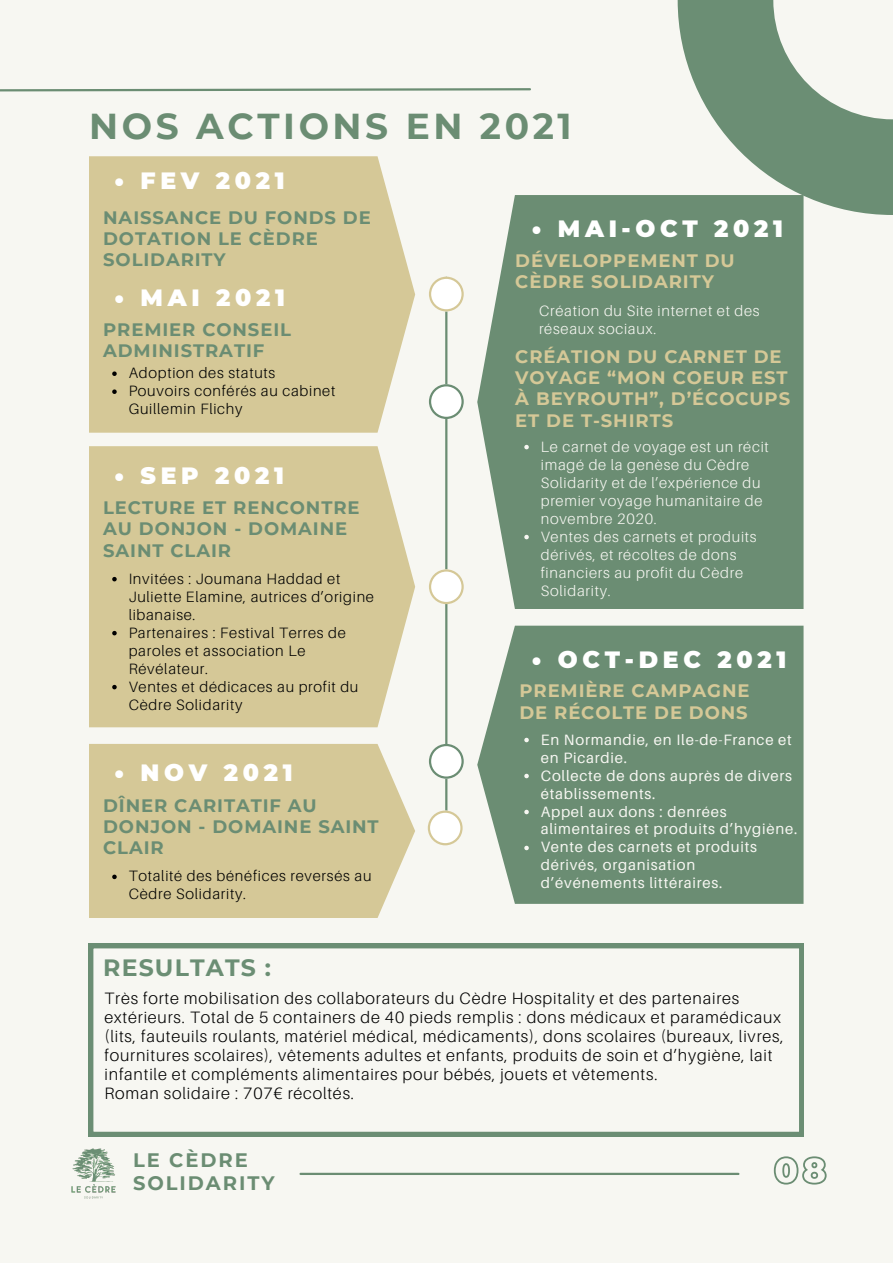
<style>
.page{position:relative;width:893px;height:1264px;background:#fff}
.page>*{position:absolute;margin:0;border:0;box-sizing:border-box;transform-origin:0 0}
.t1{font:700 36px "Montserrat";letter-spacing:.1em;color:#6b8d73}
.t2{font:900 23.55px "Montserrat";letter-spacing:.2em;color:#fff}
.t3{font:700 23.55px "Montserrat";letter-spacing:.05em;color:#6b8e74}
.t4{font:700 19.5px "Montserrat";letter-spacing:.1em;color:#6b8d73}
.t5{font:700 18px/21.3px "Montserrat";letter-spacing:.05em;color:#6b8d73}
.t6{font:700 18px/21.3px "Montserrat";letter-spacing:.05em;color:#d5c897}
.t7{font:300 16.5px/19px "Aileron";letter-spacing:.05em;color:#000}
.t8{font:300 15px/18px "Aileron";letter-spacing:.05em;color:#000}
.t9{font:300 15px/18px "Aileron";letter-spacing:.05em;color:#f7f7f2}
.t10{font:15px/18px "Aileron";letter-spacing:.05em;color:#f7f7f2}
</style>
<div class="page">
<div style="left:0;top:0;width:892px;height:1262px;background:#f7f7f2"></div>
<svg style="left:677px;top:0;width:215px;height:214px;fill:#6b8e74"></svg>
<svg style="left:0;top:88px;width:531px;height:4px"></svg>
<hr style="left:300px;top:1172px;width:438px;height:2px;background:#6b8d73">
<svg style="left:773px;top:1156px;width:54px;height:29px"></svg>
<img style="left:71px;top:1148px;width:45px;height:51px">
<hr style="left:445px;top:278px;width:2px;height:534px;background:#6b8d73">
<svg style="left:429px;top:277px;width:34px;height:34px"></svg>
<svg style="left:429px;top:569px;width:34px;height:35px"></svg>
<svg style="left:429px;top:744px;width:34px;height:34px"></svg>
<svg style="left:429px;top:384px;width:34px;height:35px"></svg>
<div style="left:89px;top:156px;width:326px;height:276px;background:#d5c897"></div>
<div style="left:89px;top:446px;width:326px;height:281px;background:#d5c897"></div>
<div style="left:477px;top:195px;width:326px;height:414px;background:#6b8d73"></div>
<svg style="left:112px;top:577px;width:5px;height:4px"></svg>
<svg style="left:112px;top:631px;width:5px;height:4px"></svg>
<svg style="left:112px;top:685px;width:5px;height:4px"></svg>
<div style="left:477px;top:625px;width:326px;height:278px;background:#6b8d73"></div>
<svg style="left:524px;top:737px;width:4px;height:5px"></svg>
<svg style="left:524px;top:773px;width:4px;height:5px"></svg>
<svg style="left:524px;top:809px;width:4px;height:5px"></svg>
<svg style="left:524px;top:845px;width:4px;height:5px"></svg>
<svg style="left:112px;top:371px;width:5px;height:5px"></svg>
<svg style="left:112px;top:389px;width:5px;height:5px"></svg>
<svg style="left:524px;top:445px;width:4px;height:4px"></svg>
<svg style="left:524px;top:535px;width:4px;height:4px"></svg>
<svg style="left:89px;top:943px;width:714px;height:193px"></svg>
<div style="left:89px;top:744px;width:326px;height:174px;background:#d5c897"></div>
<svg style="left:112px;top:874px;width:5px;height:5px"></svg>
<svg style="left:428px;top:810px;width:34px;height:35px"></svg>
<p class="t1" style="left:89px;top:104px;width:484px">NOS ACTIONS EN 2021</p>
<p class="t2" style="left:114px;top:166px;width:172px">• FEV 2021</p>
<p class="t5" style="left:103px;top:206px;width:269px">NAISSANCE DU FONDS DE<br>DOTATION LE CÈDRE<br>SOLIDARITY</p>
<p class="t2" style="left:114px;top:283px;width:172px">• MAI 2021</p>
<p class="t5" style="left:103px;top:318px;width:189px">PREMIER CONSEIL<br>ADMINISTRATIF</p>
<p class="t8" style="left:129px;top:363px;width:148px">Adoption des statuts</p>
<p class="t8" style="left:129px;top:381px;width:208px">Pouvoirs conférés au cabinet<br>Guillemin Flichy</p>
<p class="t2" style="left:114px;top:461px;width:171px">• SEP 2021</p>
<p class="t5" style="left:103px;top:497px;width:258px">LECTURE ET RENCONTRE<br>AU DONJON - DOMAINE<br>SAINT CLAIR</p>
<p class="t8" style="left:129px;top:569px;width:247px">Invitées : Joumana Haddad et<br>Juliette Elamine, autrices d’origine libanaise.</p>
<p class="t8" style="left:129px;top:623px;width:219px">Partenaires : Festival Terres de paroles et association Le<br>Révélateur.</p>
<p class="t8" style="left:129px;top:677px;width:231px">Ventes et dédicaces au profit du<br>Cèdre Solidarity</p>
<p class="t2" style="left:114px;top:758px;width:180px">• NOV 2021</p>
<p class="t5" style="left:103px;top:794px;width:277px">DÎNER CARITATIF AU<br>DONJON - DOMAINE SAINT<br>CLAIR</p>
<p class="t8" style="left:129px;top:866px;width:244px">Totalité des bénéfices reversés au<br>Cèdre Solidarity.</p>
<p class="t2" style="left:531px;top:214px;width:253px">• MAI-OCT 2021</p>
<p class="t6" style="left:515px;top:250px;width:221px">DÉVELOPPEMENT DU<br>CÈDRE SOLIDARITY</p>
<p class="t9" style="left:539px;top:301px;width:222px">Création du Site internet et des réseaux sociaux.</p>
<p class="t6" style="left:515px;top:345px;width:276px">CRÉATION DU CARNET DE<br>VOYAGE “MON COEUR EST<br>À BEYROUTH”, D’ÉCOCUPS<br>ET DE T-SHIRTS</p>
<p class="t9" style="left:540px;top:437px;width:229px">Le carnet de voyage est un récit imagé de la genèse du Cèdre<br>Solidarity et de l’expérience du premier voyage humanitaire de novembre 2020.</p>
<p class="t9" style="left:540px;top:527px;width:217px">Ventes des carnets et produits dérivés, et récoltes de dons financiers au profit du Cèdre<br>Solidarity.</p>
<p class="t2" style="left:531px;top:645px;width:256px">• OCT-DEC 2021</p>
<p class="t6" style="left:519px;top:680px;width:231px">PREMIÈRE CAMPAGNE<br>DE RÉCOLTE DE DONS</p>
<p class="t10" style="left:540px;top:730px;width:253px">En Normandie, en Ile-de-France et en Picardie.</p>
<p class="t10" style="left:540px;top:766px;width:253px">Collecte de dons auprès de divers établissements.</p>
<p class="t10" style="left:540px;top:802px;width:258px">Appel aux dons : denrées alimentaires et produits d’hygiène.</p>
<p class="t10" style="left:540px;top:838px;width:218px">Vente des carnets et produits dérivés, organisation d’événements littéraires.</p>
<p class="t3" style="left:103px;top:952px;width:169px">RESULTATS :</p>
<p class="t7" style="left:104px;top:988px;width:680px">Très forte mobilisation des collaborateurs du Cèdre Hospitality et des partenaires extérieurs. Total de 5 containers de 40 pieds remplis : dons médicaux et paramédicaux (lits, fauteuils roulants, matériel médical, médicaments), dons scolaires (bureaux, livres, fournitures scolaires), vêtements adultes et enfants, produits de soin et d’hygiène, lait infantile et compléments alimentaires pour bébés, jouets et vêtements.</p>
<p class="t7" style="left:104px;top:1083px;width:251px">Roman solidaire : 707€ récoltés.</p>
<p class="t4" style="left:133px;top:1147px;width:116px">LE CÈDRE</p>
<p class="t4" style="left:133px;top:1171px;width:143px">SOLIDARITY</p>
</div>
